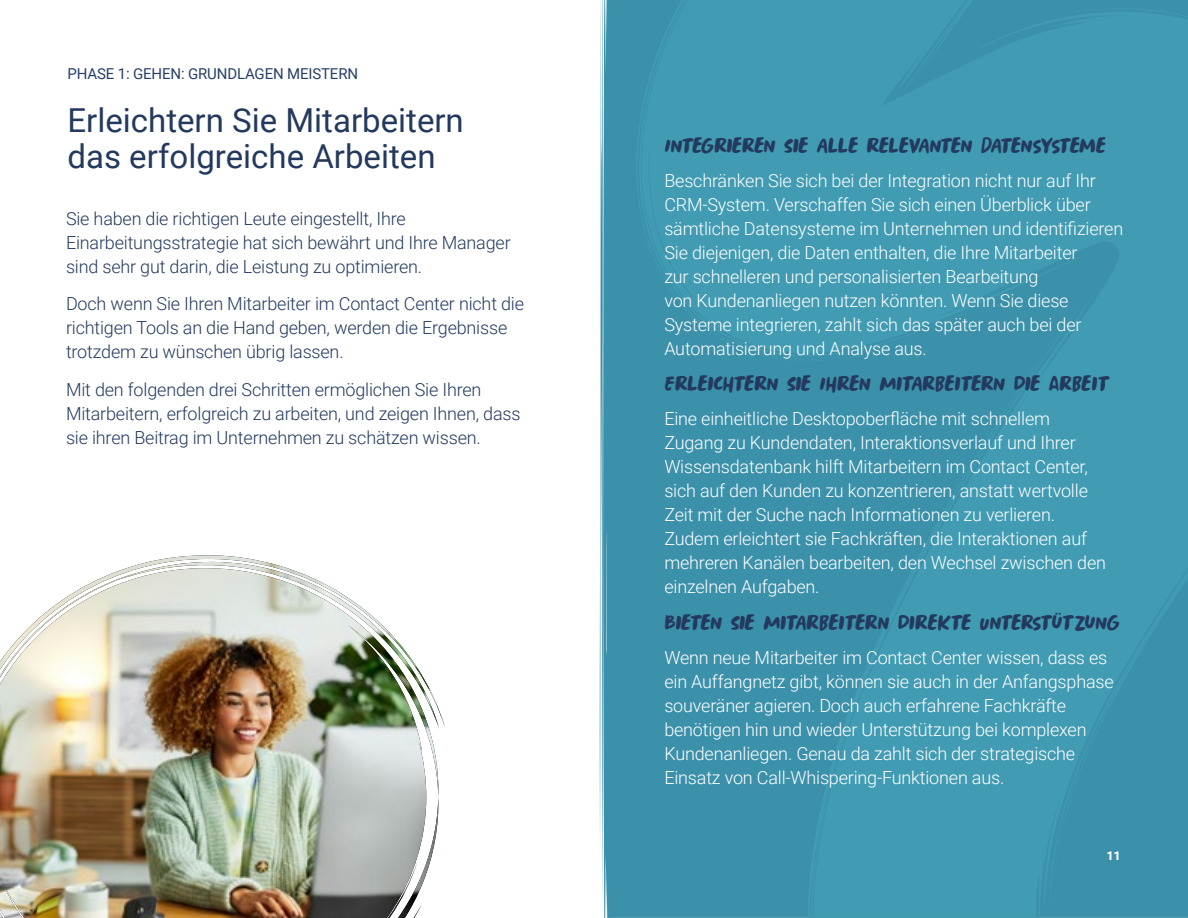
<style>
.page{position:relative;width:1188px;height:918px;background:#fff}
.page>*{position:absolute;margin:0;border:0;box-sizing:border-box;transform-origin:0 0}
.t1{font:33px/36px "Roboto";color:#23395d}
.t2{font:24px "Springwood Brush";letter-spacing:-.04em;color:#23395d}
.t3{font:300 18px/24px "Roboto";letter-spacing:-.01em;color:#fff}
.t4{font:300 18px/24px "Roboto";letter-spacing:-.01em;color:#23395d}
.t5{font:15px "Roboto";letter-spacing:-.01em;color:#273f67}
.t6{font:500 12px "Roboto";color:#fff}
</style>
<div class="page">
<svg style="left:600px;top:0;width:35px;height:918px;background:#4897af"></svg>
<svg style="left:635px;top:0;width:553px;height:918px;background:#3e96ae"></svg>
<img style="left:0;top:555px;width:445px;height:363px">
<p class="t5" style="left:68px;top:63px;width:292px">PHASE 1: GEHEN: GRUNDLAGEN MEISTERN</p>
<h1 class="t1" style="left:68px;top:101px;width:398px">Erleichtern Sie Mitarbeitern das erfolgreiche Arbeiten</h1>
<p class="t4" style="left:66px;top:206px;width:446px">Sie haben die richtigen Leute eingestellt, Ihre<br>Einarbeitungsstrategie hat sich bewährt und Ihre Manager sind sehr gut darin, die Leistung zu optimieren.</p>
<p class="t4" style="left:66px;top:291px;width:460px">Doch wenn Sie Ihren Mitarbeiter im Contact Center nicht die richtigen Tools an die Hand geben, werden die Ergebnisse trotzdem zu wünschen übrig lassen.</p>
<p class="t4" style="left:66px;top:377px;width:456px">Mit den folgenden drei Schritten ermöglichen Sie Ihren<br>Mitarbeitern, erfolgreich zu arbeiten, und zeigen Ihnen, dass sie ihren Beitrag im Unternehmen zu schätzen wissen.</p>
<h2 class="t2" style="left:664px;top:132px;width:444px">INTEGRIEREN SIE ALLE RELEVANTEN DATENSYSTEME</h2>
<p class="t3" style="left:664px;top:168px;width:460px">Beschränken Sie sich bei der Integration nicht nur auf Ihr CRM-System. Verschaffen Sie sich einen Überblick über sämtliche Datensysteme im Unternehmen und identifizieren Sie diejenigen, die Daten enthalten, die Ihre Mitarbeiter<br>zur schnelleren und personalisierten Bearbeitung<br>von Kundenanliegen nutzen könnten. Wenn Sie diese Systeme integrieren, zahlt sich das später auch bei der Automatisierung und Analyse aus.</p>
<h2 class="t2" style="left:664px;top:370px;width:447px">ERLEICHTERN SIE IHREN MITARBEITERN DIE ARBEIT</h2>
<p class="t3" style="left:664px;top:406px;width:443px">Eine einheitliche Desktopoberfläche mit schnellem Zugang zu Kundendaten, Interaktionsverlauf und Ihrer Wissensdatenbank hilft Mitarbeitern im Contact Center, sich auf den Kunden zu konzentrieren, anstatt wertvolle Zeit mit der Suche nach Informationen zu verlieren.<br>Zudem erleichtert sie Fachkräften, die Interaktionen auf mehreren Kanälen bearbeiten, den Wechsel zwischen den einzelnen Aufgaben.</p>
<h2 class="t2" style="left:664px;top:609px;width:457px">BIETEN SIE MITARBEITERN DIREKTE UNTERSTÜTZUNG</h2>
<p class="t3" style="left:664px;top:645px;width:451px">Wenn neue Mitarbeiter im Contact Center wissen, dass es ein Auffangnetz gibt, können sie auch in der Anfangsphase souveräner agieren. Doch auch erfahrene Fachkräfte benötigen hin und wieder Unterstützung bei komplexen Kundenanliegen. Genau da zahlt sich der strategische Einsatz von Call-Whispering-Funktionen aus.</p>
<p class="t6" style="left:1107px;top:847px;width:15px">11</p>
</div>
